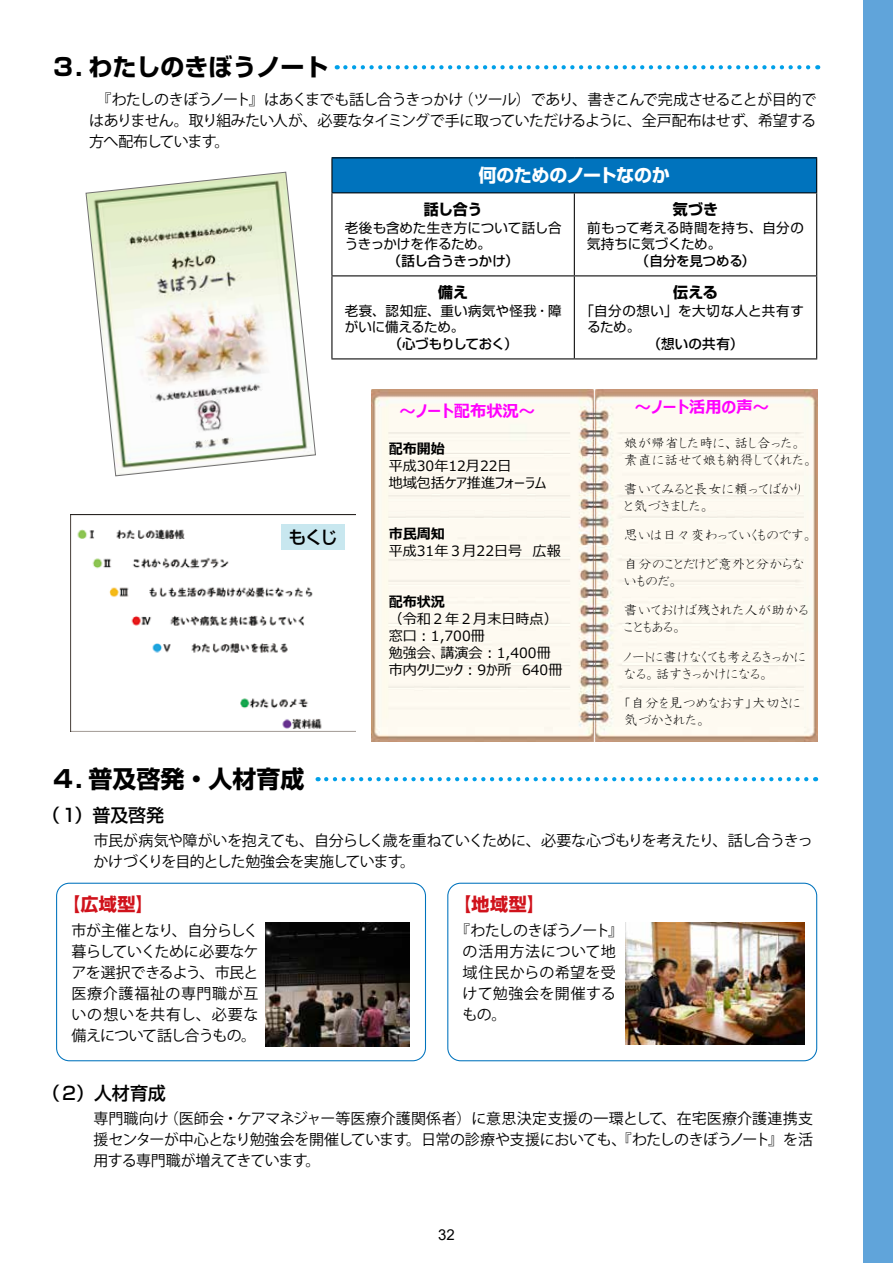
<style>
.page{position:relative;width:893px;height:1263px;background:#fff}
.page>*{position:absolute;margin:0;border:0;box-sizing:border-box;transform-origin:0 0}
.t1{font:700 24px "Shin Go Pr 6";color:#000}
.t2{font:500 18px "Shin Go Pr 6";letter-spacing:-.015em;color:#000}
.t3{font:700 18px "Shin Go Pr 6";letter-spacing:-.025em;color:#fff}
.t4{font:700 18px "Shin Go Pr 6";letter-spacing:.03em;color:#d0121b}
.t5{font:700 16.35px "Meiryo UI";color:#f0f}
.t6{font:15px/21px "Koz Go Pro";letter-spacing:-.03em;color:#000;text-align:justify}
.t7{font:15px/21px "Koz Go Pro";letter-spacing:.01em;color:#000}
.t8{font:700 15px "Shin Go Pr 6";letter-spacing:-.015em;color:#000}
.t9{font:15px "Arial";color:#000}
.t10{font:14.1px/29.1px "HGP Kyokashotai";color:#000}
.t11{font:14.1px/17px "Meiryo UI";color:#000}
.t12{font:700 14.1px "Meiryo UI";color:#000}
.t13{font:13.5px/16.5px "Shin Go Pr 6";letter-spacing:.01em;color:#000}
.t14{font:500 13.5px "Shin Go Pr 6";letter-spacing:-.025em;color:#000}
.t15{font:13.5px/16.5px "Shin Go Pr 6";letter-spacing:.035em;color:#000}
.t16{font:500 13.5px "Shin Go Pr 6";letter-spacing:-.065em;color:#000}
</style>
<div class="page">
<div style="left:863px;top:0;width:30px;height:1263px;background:#60a4da"></div>
<div style="left:332px;top:158px;width:485px;height:35px;background:#0073bd"></div>
<hr style="left:331px;top:157px;width:243px;height:1px;background:#000">
<hr style="left:331px;top:158px;width:1px;height:34px;background:#000">
<hr style="left:574px;top:157px;width:243px;height:1px;background:#000">
<hr style="left:816px;top:158px;width:1px;height:34px;background:#000">
<hr style="left:331px;top:192px;width:243px;height:1px;background:#000">
<hr style="left:331px;top:193px;width:1px;height:82px;background:#000">
<hr style="left:574px;top:192px;width:243px;height:1px;background:#000">
<hr style="left:574px;top:193px;width:1px;height:82px;background:#000">
<hr style="left:816px;top:193px;width:1px;height:82px;background:#000">
<hr style="left:331px;top:275px;width:243px;height:1px;background:#000">
<hr style="left:331px;top:276px;width:1px;height:82px;background:#000">
<hr style="left:574px;top:275px;width:243px;height:1px;background:#000">
<hr style="left:574px;top:276px;width:1px;height:82px;background:#000">
<hr style="left:816px;top:276px;width:1px;height:82px;background:#000">
<hr style="left:331px;top:358px;width:243px;height:1px;background:#000">
<hr style="left:574px;top:358px;width:243px;height:1px;background:#000">
<div style="left:56px;top:883px;width:370px;height:178px;border:1px solid #0073bd;border-radius:13px"></div>
<div style="left:447px;top:883px;width:370px;height:178px;border:1px solid #0073bd;border-radius:13px"></div>
<svg style="left:345px;top:65px;width:473px;height:4px"></svg>
<svg style="left:326px;top:777px;width:490px;height:4px"></svg>
<img style="left:71px;top:515px;width:285px;height:216px">
<div style="left:281px;top:524px;width:64px;height:26px;background:#c8e7ef"></div>
<img style="left:372px;top:389px;width:445px;height:353px">
<img style="left:626px;top:922px;width:179px;height:123px">
<img style="left:265px;top:922px;width:145px;height:124px">
<svg style="left:86px;top:172px;width:230px;height:304px"></svg>
<h1 class="t1" style="left:51px;top:48px;width:279px">３. わたしのきぼうノート</h1>
<p class="t6" style="left:89px;top:90px;width:729px;text-indent:7px">『わたしのきぼうノート』はあくまでも話し合うきっかけ（ツール）であり、書きこんで完成させることが目的ではありません。取り組みたい人が、必要なタイミングで手に取っていただけるように、全戸配布はせず、希望する方へ配布しています。</p>
<p class="t3" style="left:479px;top:161px;width:193px">何のためのノートなのか</p>
<p class="t8" style="left:424px;top:197px;width:60px">話し合う</p>
<p class="t13" style="left:345px;top:218px;width:218px">老後も含めた生き方について話し合うきっかけを作るため。</p>
<p class="t14" style="left:388px;top:250px;width:132px">（話し合うきっかけ）</p>
<p class="t8" style="left:673px;top:197px;width:47px">気づき</p>
<p class="t13" style="left:587px;top:218px;width:218px">前もって考える時間を持ち、自分の気持ちに気づくため。</p>
<p class="t14" style="left:636px;top:250px;width:121px">（自分を見つめる）</p>
<p class="t8" style="left:438px;top:280px;width:32px">備え</p>
<p class="t13" style="left:345px;top:301px;width:218px">老衰、認知症、重い病気や怪我・障がいに備えるため。</p>
<p class="t16" style="left:389px;top:333px;width:130px">（心づもりしておく）</p>
<p class="t2" style="left:288px;top:522px;width:51px">もくじ</p>
<p class="t5" style="left:400px;top:400px;width:137px">～ノート配布状況～</p>
<p class="t12" style="left:389px;top:439px;width:58px">配布開始</p>
<p class="t11" style="left:389px;top:458px;width:159px">平成30年12月22日<br>地域包括ケア推進フォーラム</p>
<p class="t12" style="left:389px;top:524px;width:58px">市民周知</p>
<p class="t11" style="left:389px;top:543px;width:174px">平成31年３月22日号 広報</p>
<p class="t12" style="left:389px;top:592px;width:58px">配布状況</p>
<p class="t11" style="left:389px;top:611px;width:175px">（令和２年２月末日時点）窓口：1,700冊<br>勉強会、講演会：1,400冊市内クリニック：9か所 640冊</p>
<h1 class="t1" style="left:51px;top:760px;width:255px">４. 普及啓発・人材育成</h1>
<p class="t8" style="left:673px;top:280px;width:46px">伝える</p>
<p class="t15" style="left:587px;top:301px;width:218px;text-indent:-7px">「自分の想い」を大切な人と共有するため。</p>
<p class="t14" style="left:648px;top:333px;width:97px">（想いの共有）</p>
<p class="t5" style="left:635px;top:395px;width:136px">～ノート活用の声～</p>
<p class="t10" style="left:624px;top:434px;width:191px;line-height:17px">娘が帰省した時に、話し合った。素直に話せて娘も納得してくれた。</p>
<p class="t10" style="left:624px;top:480px;width:179px;line-height:17px">書いてみると長女に頼ってばかりと気づきました。</p>
<p class="t10" style="left:624px;top:520px;width:191px">思いは日々変わっていくものです。自分のことだけど意外と分からな</p>
<p class="t10" style="left:624px;top:566px;width:186px">いものだ。<br>書いておけば残された人が助かる</p>
<p class="t10" style="left:624px;top:613px;width:184px">こともある。<br>ノートに書けなくても考えるきっかに</p>
<p class="t10" style="left:624px;top:659px;width:178px">なる。話すきっかけになる。<br>「自分を見つめなおす」大切さに</p>
<p class="t10" style="left:624px;top:705px;width:84px">気づかされた。</p>
<p class="t2" style="left:42px;top:801px;width:124px">（１）普及啓発</p>
<p class="t6" style="left:94px;top:831px;width:721px">市民が病気や障がいを抱えても、自分らしく歳を重ねていくために、必要な心づもりを考えたり、話し合うきっかけづくりを目的とした勉強会を実施しています。</p>
<p class="t4" style="left:62px;top:890px;width:92px">【広域型】</p>
<p class="t6" style="left:71px;top:920px;width:189px">市が主催となり、自分らしく暮らしていくために必要なケアを選択できるよう、市民と医療介護福祉の専門職が互いの想いを共有し、必要な備えについて話し合うもの。</p>
<p class="t4" style="left:454px;top:890px;width:93px">【地域型】</p>
<p class="t7" style="left:463px;top:920px;width:162px;text-indent:-8px">『わたしのきぼうノート』の活用方法について地域住民からの希望を受けて勉強会を開催するもの。</p>
<p class="t2" style="left:42px;top:1078px;width:125px">（２）人材育成</p>
<p class="t6" style="left:94px;top:1108px;width:721px">専門職向け（医師会・ケアマネジャー等医療介護関係者）に意思決定支援の一環として、在宅医療介護連携支援センターが中心となり勉強会を開催しています。日常の診療や支援においても、『わたしのきぼうノート』を活用する専門職が増えてきています。</p>
<p class="t9" style="left:438px;top:1224px;width:18px">32</p>
</div>
